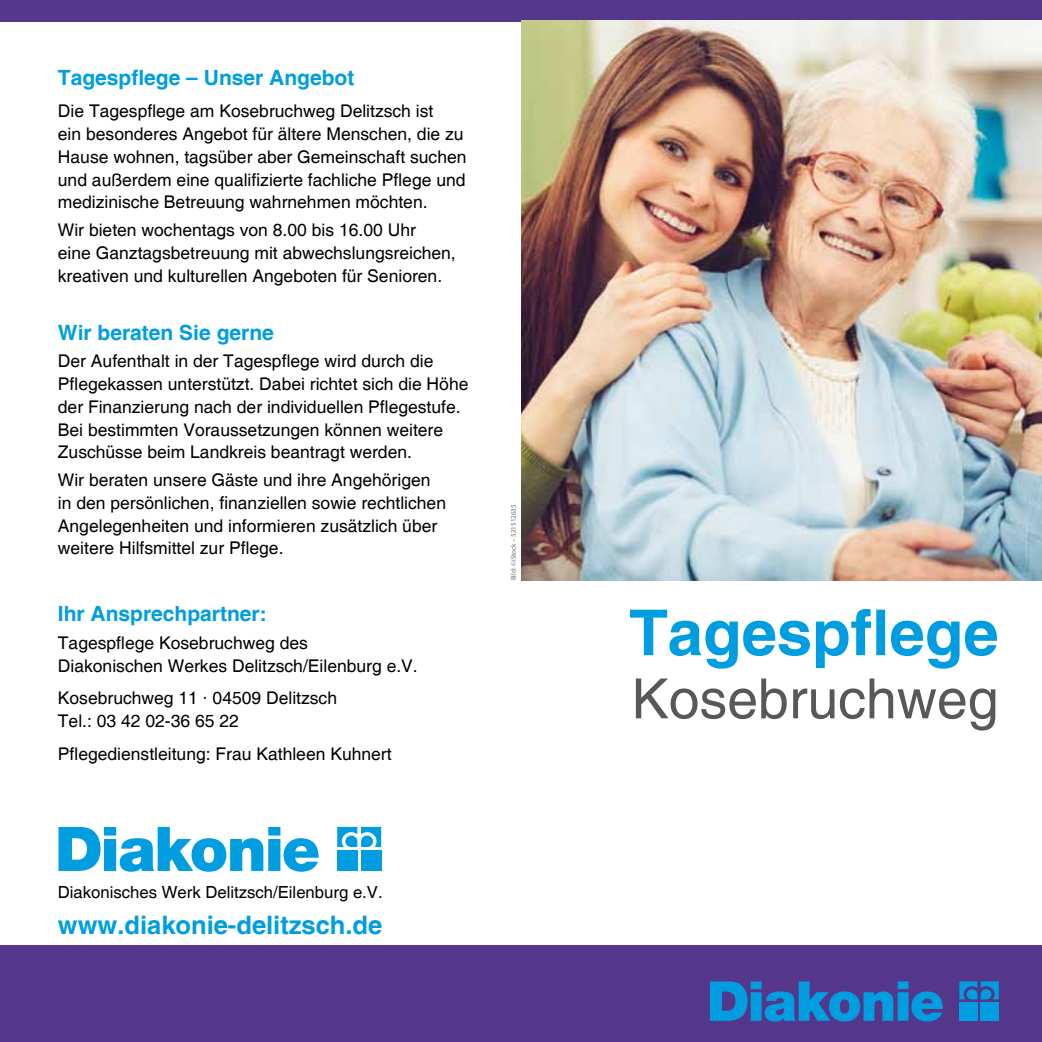
<style>
.page{position:relative;width:1042px;height:1042px;background:#fff}
.page>*{position:absolute;margin:0;border:0;box-sizing:border-box;transform-origin:0 0}
.t1{font:700 63.35px "Helvetica";color:#009ee0}
.t2{font:55.48px "Helvetica";color:#58585a}
.t3{font:700 25.55px "Helvetica";color:#009ee0}
.t4{font:700 21px "Helvetica";color:#009ee0}
.t5{font:17.5px/22.8px "Helvetica";color:#000}
.t6{font:16.62px "Helvetica";color:#000}
.t7{font:7px "Myriad Pro";color:#707172}
</style>
<div class="page">
<div style="left:0;top:945px;width:1042px;height:97px;background:#54378a"></div>
<svg style="left:58px;top:827px;width:261px;height:45px"></svg>
<svg style="left:337px;top:827px;width:44px;height:20px"></svg>
<div style="left:337px;top:851px;width:20px;height:20px;background:#009ee0"></div>
<div style="left:361px;top:851px;width:20px;height:20px;background:#009ee0"></div>
<svg style="left:710px;top:981px;width:233px;height:40px"></svg>
<svg style="left:959px;top:981px;width:40px;height:18px"></svg>
<div style="left:959px;top:1002px;width:18px;height:19px;background:#009ee0"></div>
<div style="left:980px;top:1002px;width:19px;height:19px;background:#009ee0"></div>
<div style="left:0;top:0;width:1042px;height:21px;background:#54378a"></div>
<img style="left:521px;top:21px;width:521px;height:559px">
<p class="t4" style="left:58px;top:64px;width:298px">Tagespflege – Unser Angebot</p>
<p class="t5" style="left:58px;top:101px;width:410px">Die Tagespflege am Kosebruchweg Delitzsch ist<br>ein besonderes Angebot für ältere Menschen, die zu Hause wohnen, tagsüber aber Gemeinschaft suchen und außerdem eine qualifizierte fachliche Pflege und medizinische Betreuung wahrnehmen möchten.</p>
<p class="t5" style="left:58px;top:219px;width:399px">Wir bieten wochentags von 8.00 bis 16.00 Uhr<br>eine Ganztagsbetreuung mit abwechslungsreichen, kreativen und kulturellen Angeboten für Senioren.</p>
<p class="t4" style="left:58px;top:319px;width:217px">Wir beraten Sie gerne</p>
<p class="t5" style="left:58px;top:350px;width:412px">Der Aufenthalt in der Tagespflege wird durch die Pflegekassen unterstützt. Dabei richtet sich die Höhe der Finanzierung nach der individuellen Pflegestufe.<br>Bei bestimmten Voraussetzungen können weitere Zuschüsse beim Landkreis beantragt werden.</p>
<p class="t5" style="left:58px;top:469px;width:390px">Wir beraten unsere Gäste und ihre Angehörigen in den persönlichen, finanziellen sowie rechtlichen Angelegenheiten und informieren zusätzlich über weitere Hilfsmittel zur Pflege.</p>
<p class="t4" style="left:58px;top:601px;width:210px">Ihr Ansprechpartner:</p>
<p class="t5" style="left:58px;top:632px;width:361px">Tagespflege Kosebruchweg des<br>Diakonischen Werkes Delitzsch/Eilenburg e.V.</p>
<p class="t5" style="left:58px;top:687px;width:281px">Kosebruchweg 11 · 04509 Delitzsch<br>Tel.: 03 42 02-36 65 22</p>
<p class="t5" style="left:58px;top:743px;width:335px">Pflegedienstleitung: Frau Kathleen Kuhnert</p>
<p class="t7" style="left:509px;top:580px;width:77px;rotate:-90deg">Bild: ©iStock – 521512635</p>
<p class="t6" style="left:58px;top:882px;width:326px">Diakonisches Werk Delitzsch/Eilenburg e.V.</p>
<h3 class="t3" style="left:58px;top:909px;width:326px">www.diakonie-delitzsch.de</h3>
<h1 class="t1" style="left:629px;top:594px;width:371px">Tagespflege</h1>
<h2 class="t2" style="left:631px;top:667px;width:368px">Kosebruchweg</h2>
</div>
